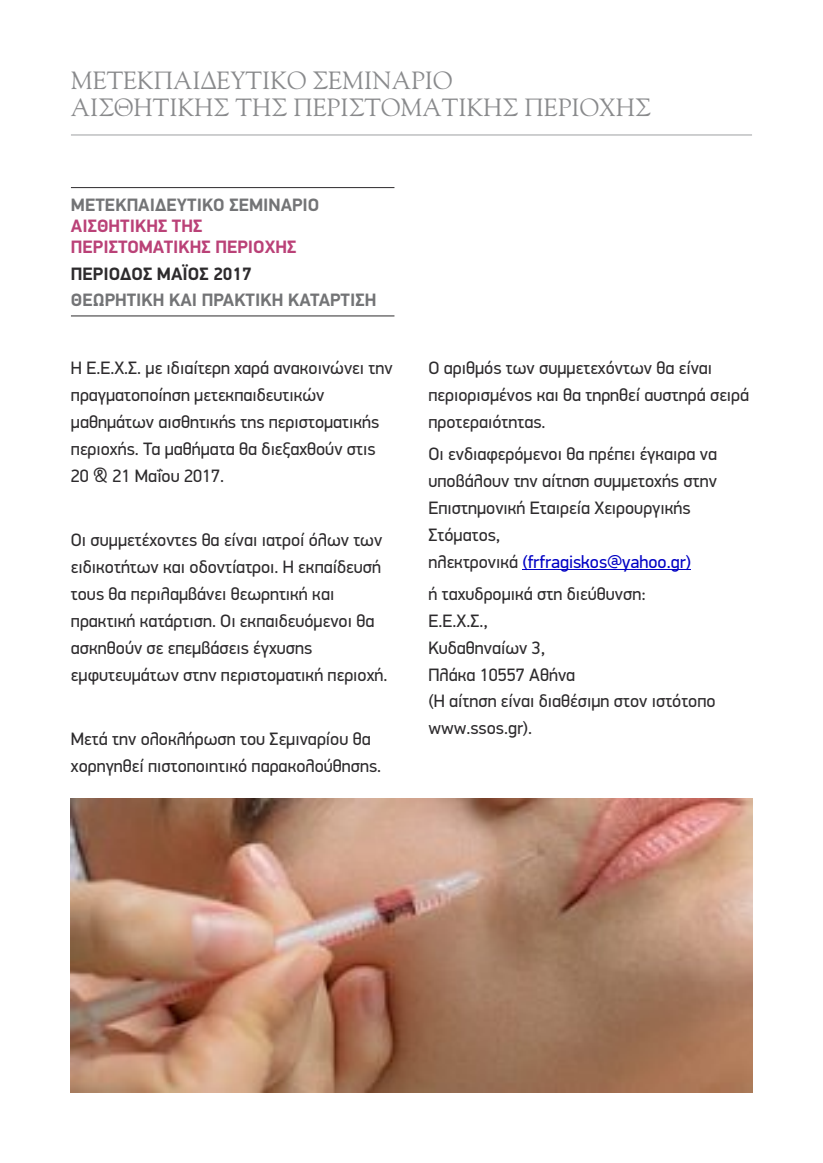
<style>
.page{position:relative;width:823px;height:1163px;background:#fff}
.page>*{position:absolute;margin:0;border:0;box-sizing:border-box;transform-origin:0 0}
.t1{font:24.8px/26.2px "CF Old Style";color:#898a8c}
.t2{font:18px/26.8px "PF Din Display Pro";color:#2d2b2d}
.t3{font:700 18px "PF Din Display Pro";color:#737476}
.t4{font:700 18px/20.8px "PF Din Display Pro";color:#ba4177}
.t5{font:700 18px "PF Din Display Pro";color:#2d2b2d}
.s1{color:#0000c4}
</style>
<div class="page">
<hr style="left:71px;top:134px;width:680px;height:1px;background:#9e9fa1">
<hr style="left:71px;top:187px;width:323px;height:1px;background:#2d2b2d">
<hr style="left:71px;top:315px;width:323px;height:1px;background:#2d2b2d">
<hr style="left:522px;top:569px;width:168px;height:1px;background:#0000c4">
<img style="left:71px;top:798px;width:680px;height:293px">
<h1 class="t1" style="left:71px;top:68px;width:581px">ΜΕΤΕΚΠΑΙΔΕΥΤΙΚΟ ΣΕΜΙΝΑΡΙΟ<br>ΑΙΣΘΗΤΙΚΗΣ ΤΗΣ ΠΕΡΙΣΤΟΜΑΤΙΚΗΣ ΠΕΡΙΟΧΗΣ</h1>
<p class="t3" style="left:71px;top:197px;width:250px">ΜΕΤΕΚΠΑΙΔΕΥΤΙΚΟ ΣΕΜΙΝΑΡΙΟ</p>
<p class="t4" style="left:71px;top:217px;width:227px">ΑΙΣΘΗΤΙΚΗΣ ΤΗΣ<br>ΠΕΡΙΣΤΟΜΑΤΙΚΗΣ ΠΕΡΙΟΧΗΣ</p>
<p class="t5" style="left:71px;top:266px;width:182px">ΠΕΡΙΟΔΟΣ ΜΑΪΟΣ 2017</p>
<p class="t3" style="left:71px;top:293px;width:307px">ΘΕΩΡΗΤΙΚΗ ΚΑΙ ΠΡΑΚΤΙΚΗ ΚΑΤΑΡΤΙΣΗ</p>
<p class="t2" style="left:71px;top:356px;width:323px">Η Ε.Ε.Χ.Σ. µε ιδιαίτερη χαρά ανακοινώνει την πραγµατοποίηση µετεκπαιδευτικών µαθηµάτων αισθητικής της περιστοµατικής περιοχής. Τα µαθήµατα θα διεξαχθούν στις 20 &amp; 21 Μαΐου 2017.</p>
<p class="t2" style="left:71px;top:528px;width:318px">Οι συµµετέχοντες θα είναι ιατροί όλων των ειδικοτήτων και οδοντίατροι. Η εκπαίδευσή τους θα περιλαµβάνει θεωρητική και πρακτική κατάρτιση. Οι εκπαιδευόµενοι θα ασκηθούν σε επεµβάσεις έγχυσης εµφυτευµάτων στην περιστοµατική περιοχή.</p>
<p class="t2" style="left:71px;top:727px;width:311px">Μετά την ολοκλήρωση του Σεµιναρίου θα χορηγηθεί πιστοποιητικό παρακολούθησης.</p>
<p class="t2" style="left:428px;top:356px;width:322px">Ο αριθµός των συµµετεχόντων θα είναι περιορισµένος και θα τηρηθεί αυστηρά σειρά προτεραιότητας.</p>
<p class="t2" style="left:428px;top:442px;width:290px">Οι ενδιαφερόµενοι θα πρέπει έγκαιρα να υποβάλουν την αίτηση συµµετοχής στην<br>Επιστηµονική Εταιρεία Χειρουργικής<br>Στόµατος,<br>ηλεκτρονικά <span class="s1">(frfragiskos@yahoo.gr)</span></p>
<p class="t2" style="left:428px;top:582px;width:288px">ή ταχυδροµικά στη διεύθυνση:<br>Ε.Ε.Χ.Σ.,<br>Κυδαθηναίων 3,<br>Πλάκα 10557 Αθήνα<br>(Η αίτηση είναι διαθέσιµη στον ιστότοπο www.ssos.gr).</p>
</div>
